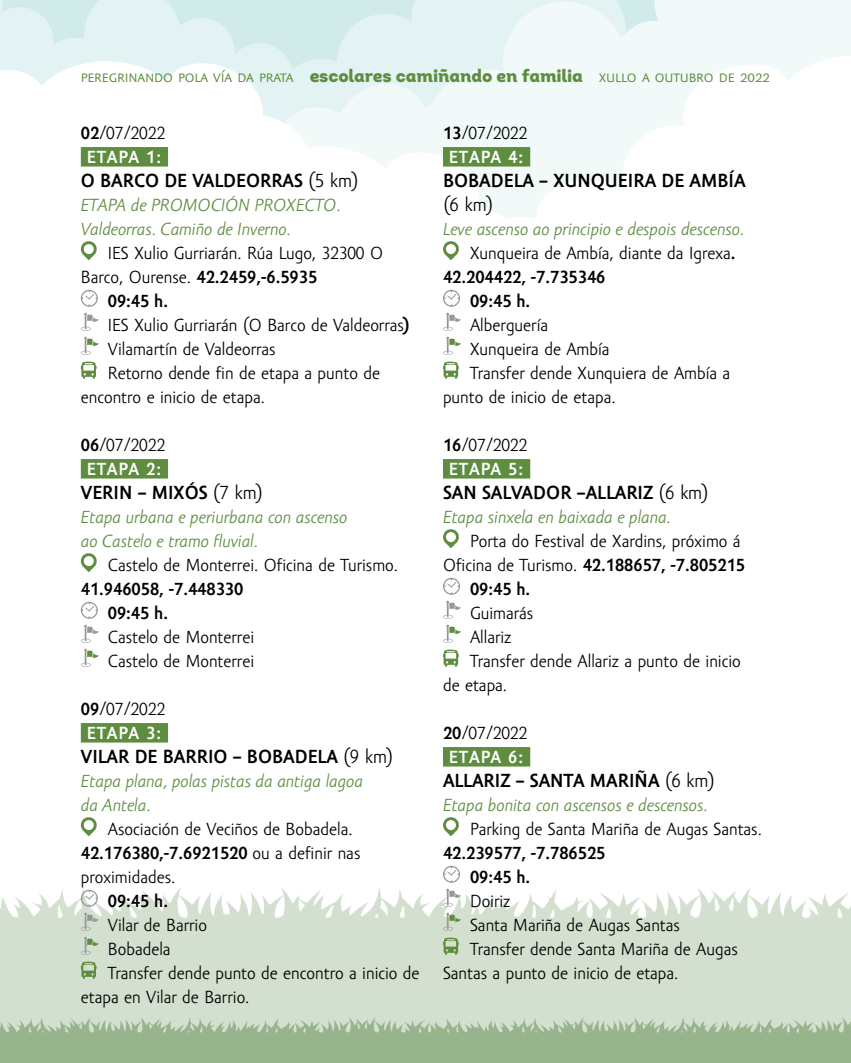
<style>
.page{position:relative;width:851px;height:1063px;background:#fff}
.page>*{position:absolute;margin:0;border:0;box-sizing:border-box;transform-origin:0 0}
.t1{font:700 19.5px "Amor Sans Pro";color:#000}
.t2{font:19.5px "Amor Sans Pro";color:#000}
.t3{font:18px/24px "Amor Sans Pro";color:#000;text-align:center}
.t4{font:italic 18px/24px "Amor Sans Pro";color:#5e8d40}
.t5{font:700 18px/24px "Amor Sans Pro";color:#000}
.t6{font:18px "Amor Sans Pro";letter-spacing:-.01em;color:#5e8d40}
.s1{font-family:"Intro Black Alt"}
.s2{font-weight:700}
.s3{font-weight:700;color:#fff}
.s4{font-weight:400}
</style>
<div class="page">
<img style="left:0;top:887px;width:850px;height:129px">
<img style="left:0;top:1016px;width:850px;height:47px">
<svg style="left:0;top:0;width:274px;height:61px;background:#ddf0f0"></svg>
<svg style="left:274px;top:0;width:461px;height:61px"></svg>
<svg style="left:0;top:61px;width:735px;height:238px"></svg>
<svg style="left:735px;top:0;width:115px;height:80px"></svg>
<div style="left:81px;top:147px;width:87px;height:20px;background:#5e8d40"></div>
<div style="left:81px;top:459px;width:87px;height:20px;background:#5e8d40"></div>
<div style="left:81px;top:723px;width:87px;height:20px;background:#5e8d40"></div>
<svg style="left:80px;top:240px;width:17px;height:20px"></svg>
<svg style="left:81px;top:290px;width:17px;height:17px"></svg>
<svg style="left:81px;top:313px;width:18px;height:18px"></svg>
<svg style="left:81px;top:337px;width:18px;height:18px"></svg>
<svg style="left:81px;top:362px;width:16px;height:17px"></svg>
<svg style="left:80px;top:553px;width:17px;height:19px"></svg>
<svg style="left:81px;top:602px;width:17px;height:17px"></svg>
<svg style="left:81px;top:625px;width:18px;height:18px"></svg>
<svg style="left:81px;top:649px;width:18px;height:18px"></svg>
<svg style="left:80px;top:817px;width:17px;height:19px"></svg>
<svg style="left:81px;top:890px;width:17px;height:17px"></svg>
<svg style="left:81px;top:913px;width:18px;height:18px"></svg>
<svg style="left:81px;top:937px;width:18px;height:18px"></svg>
<svg style="left:81px;top:962px;width:16px;height:17px"></svg>
<div style="left:443px;top:147px;width:87px;height:20px;background:#5e8d40"></div>
<div style="left:443px;top:459px;width:87px;height:20px;background:#5e8d40"></div>
<div style="left:443px;top:747px;width:87px;height:20px;background:#5e8d40"></div>
<svg style="left:442px;top:240px;width:17px;height:20px"></svg>
<svg style="left:443px;top:290px;width:17px;height:17px"></svg>
<svg style="left:443px;top:313px;width:18px;height:18px"></svg>
<svg style="left:443px;top:337px;width:18px;height:18px"></svg>
<svg style="left:443px;top:362px;width:15px;height:17px"></svg>
<svg style="left:443px;top:529px;width:16px;height:19px"></svg>
<svg style="left:443px;top:578px;width:17px;height:17px"></svg>
<svg style="left:443px;top:601px;width:18px;height:18px"></svg>
<svg style="left:443px;top:625px;width:18px;height:18px"></svg>
<svg style="left:443px;top:650px;width:15px;height:17px"></svg>
<svg style="left:443px;top:817px;width:16px;height:19px"></svg>
<svg style="left:443px;top:866px;width:17px;height:17px"></svg>
<svg style="left:443px;top:889px;width:18px;height:18px"></svg>
<svg style="left:443px;top:913px;width:18px;height:18px"></svg>
<svg style="left:443px;top:938px;width:15px;height:17px"></svg>
<p class="t6" style="left:81px;top:66px;width:690px">peregrinando pola vía da prata <span class="s1">escolares camiñando en familia</span> xullo a outubro de 2022</p>
<p class="t3" style="left:81px;top:121px;width:86px"><span class="s2">02</span>/07/2022<br><span class="s3">ETAPA 1:</span></p>
<p class="t1" style="left:81px;top:169px;width:279px">O BARCO DE VALDEORRAS <span class="s4">(5 km)</span></p>
<p class="t4" style="left:81px;top:193px;width:261px">ETAPA de PROMOCIÓN PROXECTO.<br>Valdeorras. Camiño de Inverno.</p>
<p class="t3" style="left:108px;top:241px;width:276px">IES Xulio Gurriarán. Rúa Lugo, 32300 O</p>
<p class="t5" style="left:81px;top:265px;width:238px"><span class="s4">Barco, Ourense.</span> 42.2459,-6.5935</p>
<p class="t5" style="left:108px;top:289px;width:62px">09:45 h.</p>
<p class="t3" style="left:108px;top:313px;width:303px">IES Xulio Gurriarán (O Barco de Valdeorras<span class="s2">)</span></p>
<p class="t3" style="left:108px;top:337px;width:169px">Vilamartín de Valdeorras</p>
<p class="t3" style="left:108px;top:361px;width:273px">Retorno dende fin de etapa a punto de</p>
<p class="t3" style="left:81px;top:385px;width:185px">encontro e inicio de etapa.</p>
<p class="t3" style="left:81px;top:433px;width:86px"><span class="s2">06</span>/07/2022<br><span class="s3">ETAPA 2:</span></p>
<p class="t1" style="left:81px;top:481px;width:184px">VERIN – MIXÓS <span class="s4">(7 km)</span></p>
<p class="t4" style="left:81px;top:505px;width:268px">Etapa urbana e periurbana con ascenso ao Castelo e tramo fluvial.</p>
<p class="t3" style="left:108px;top:553px;width:291px">Castelo de Monterrei. Oficina de Turismo.</p>
<p class="t5" style="left:108px;top:577px;width:137px;text-indent:-27px">41.946058, -7.448330<br>09:45 h.</p>
<p class="t3" style="left:108px;top:625px;width:148px;text-align:left">Castelo de Monterrei<br>Castelo de Monterrei</p>
<p class="t3" style="left:81px;top:697px;width:86px"><span class="s2">09</span>/07/2022<br><span class="s3">ETAPA 3:</span></p>
<p class="t1" style="left:81px;top:745px;width:314px">VILAR DE BARRIO – BOBADELA <span class="s4">(9 km)</span></p>
<p class="t4" style="left:81px;top:769px;width:284px">Etapa plana, polas pistas da antiga lagoa da Antela.</p>
<p class="t3" style="left:81px;top:817px;width:281px;text-align:left;text-indent:27px">Asociación de Veciños de Bobadela.<br><span class="s2">42.176380,-7.6921520</span> ou a definir nas proximidades.</p>
<p class="t5" style="left:108px;top:889px;width:62px">09:45 h.</p>
<p class="t3" style="left:108px;top:913px;width:101px">Vilar de Barrio</p>
<p class="t3" style="left:108px;top:937px;width:64px">Bobadela</p>
<p class="t3" style="left:108px;top:961px;width:313px">Transfer dende punto de encontro a inicio de</p>
<p class="t3" style="left:81px;top:985px;width:170px">etapa en Vilar de Barrio.</p>
<p class="t3" style="left:443px;top:121px;width:86px"><span class="s2">13</span>/07/2022<br><span class="s3">ETAPA 4:</span></p>
<p class="t1" style="left:443px;top:169px;width:304px">BOBADELA – XUNQUEIRA DE AMBÍA</p>
<p class="t2" style="left:443px;top:194px;width:52px">(6 km)</p>
<p class="t4" style="left:443px;top:217px;width:302px">Leve ascenso ao principio e despois descenso.</p>
<p class="t3" style="left:470px;top:241px;width:267px">Xunqueira de Ambía, diante da Igrexa<span class="s2">.</span></p>
<p class="t5" style="left:443px;top:265px;width:164px">42.204422, -7.735346</p>
<p class="t5" style="left:470px;top:289px;width:62px">09:45 h.</p>
<p class="t3" style="left:470px;top:313px;width:80px">Alberguería</p>
<p class="t3" style="left:470px;top:337px;width:141px">Xunqueira de Ambía</p>
<p class="t3" style="left:470px;top:361px;width:262px">Transfer dende Xunquiera de Ambía a</p>
<p class="t3" style="left:443px;top:385px;width:174px">punto de inicio de etapa.</p>
<p class="t3" style="left:443px;top:433px;width:86px"><span class="s2">16</span>/07/2022<br><span class="s3">ETAPA 5:</span></p>
<p class="t1" style="left:443px;top:481px;width:267px">SAN SALVADOR –ALLARIZ <span class="s4">(6 km)</span></p>
<p class="t4" style="left:443px;top:505px;width:229px">Etapa sinxela en baixada e plana.</p>
<p class="t3" style="left:470px;top:529px;width:272px">Porta do Festival de Xardins, próximo á</p>
<p class="t5" style="left:443px;top:553px;width:303px"><span class="s4">Oficina de Turismo.</span> 42.188657, -7.805215</p>
<p class="t5" style="left:470px;top:577px;width:62px">09:45 h.</p>
<p class="t3" style="left:470px;top:601px;width:65px">Guimarás</p>
<p class="t3" style="left:470px;top:625px;width:43px">Allariz</p>
<p class="t3" style="left:470px;top:649px;width:272px">Transfer dende Allariz a punto de inicio</p>
<p class="t3" style="left:443px;top:673px;width:66px">de etapa.</p>
<p class="t3" style="left:443px;top:721px;width:86px"><span class="s2">20</span>/07/2022<br><span class="s3">ETAPA 6:</span></p>
<p class="t1" style="left:443px;top:769px;width:273px">ALLARIZ – SANTA MARIÑA <span class="s4">(6 km)</span></p>
<p class="t4" style="left:443px;top:793px;width:266px">Etapa bonita con ascensos e descensos.</p>
<p class="t3" style="left:470px;top:817px;width:293px">Parking de Santa Mariña de Augas Santas.</p>
<p class="t5" style="left:470px;top:841px;width:137px;text-indent:-27px">42.239577, -7.786525<br>09:45 h.</p>
<p class="t3" style="left:470px;top:889px;width:42px">Doiriz</p>
<p class="t3" style="left:470px;top:913px;width:211px">Santa Mariña de Augas Santas</p>
<p class="t3" style="left:470px;top:937px;width:269px">Transfer dende Santa Mariña de Augas</p>
<p class="t3" style="left:443px;top:961px;width:237px">Santas a punto de inicio de etapa.</p>
</div>
